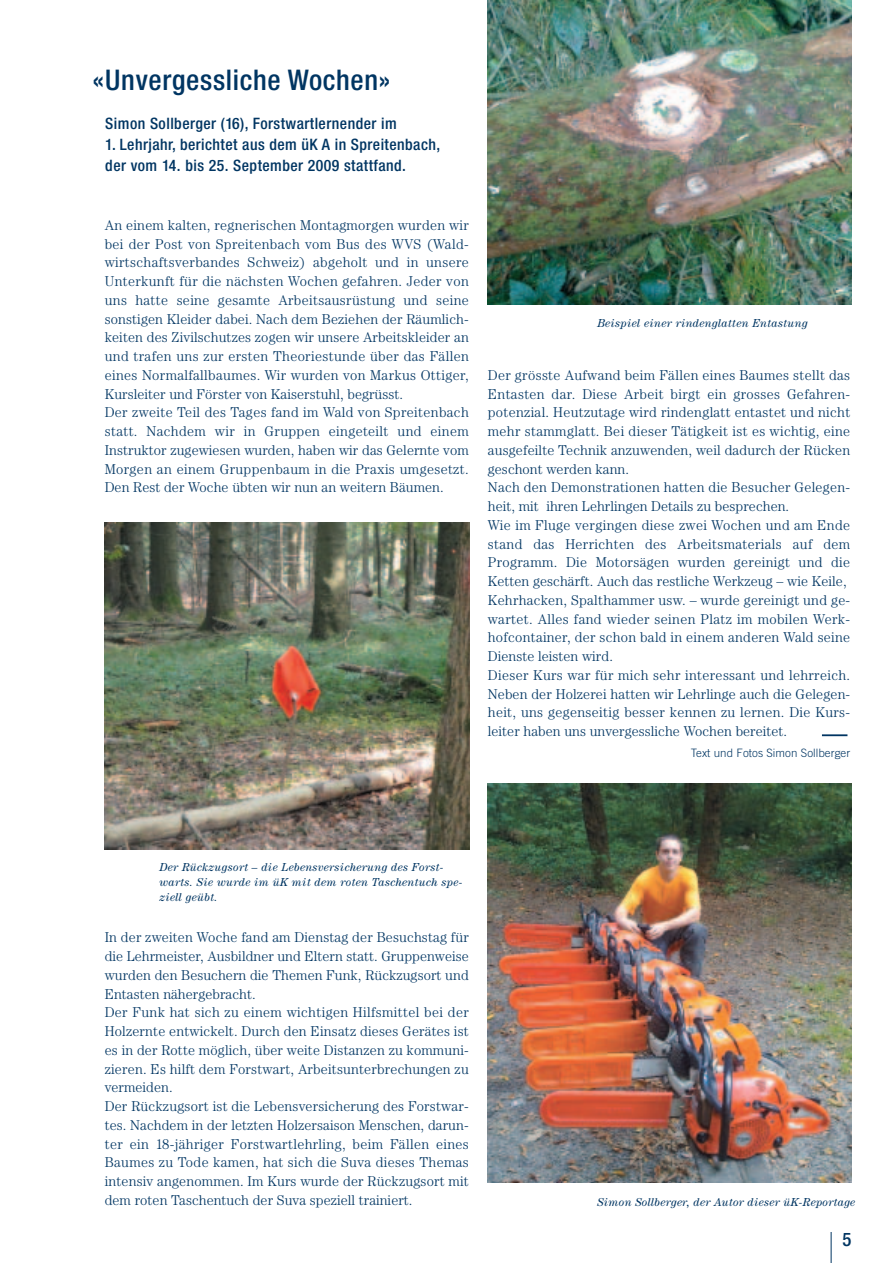
<style>
.page{position:relative;width:893px;height:1263px;background:#fff}
.page>*{position:absolute;margin:0;border:0;box-sizing:border-box;transform-origin:0 0}
.t1{font:500 condensed 28.5px "Helvetica Neue";letter-spacing:.025em;color:#003562}
.t2{font:500 condensed 18.75px "Helvetica Neue";color:#003562}
.t3{font:500 condensed 15.75px/21px "Helvetica Neue";letter-spacing:.03em;color:#003562}
.t4{font:300 14.25px/18.8px "Century";letter-spacing:.02em;color:#003562}
.t5{font:italic 11.55px/15px "Century";letter-spacing:.025em;color:#003562}
.t6{font:300 11.55px "Trade Gothic";letter-spacing:.005em;color:#003562}
</style>
<div class="page">
<hr style="left:822px;top:734px;width:25px;height:2px;background:#003562">
<img style="left:488px;top:0;width:363px;height:304px">
<hr style="left:830px;top:1225px;width:1px;height:38px;background:#003562">
<div style="left:488px;top:797px;width:363px;height:434px;background:#fff"></div>
<img style="left:488px;top:784px;width:363px;height:399px">
<img style="left:105px;top:523px;width:364px;height:326px">
<h1 class="t1" style="left:92px;top:70px;width:299px">«Unvergessliche Wochen»</h1>
<p class="t3" style="left:105px;top:115px;width:293px">Simon Sollberger (16), Forstwartlernender im</p>
<p class="t3" style="left:105px;top:136px;width:336px">1. Lehrjahr, berichtet aus dem üK A in Spreitenbach, der vom 14. bis 25. September 2009 stattfand.</p>
<p class="t4" style="left:105px;top:217px;width:365px">An einem kalten, regnerischen Montagmorgen wurden wir bei der Post von Spreitenbach vom Bus des WVS (Wald&shy;wirtschaftsverbandes Schweiz) abgeholt und in unsere Unterkunft für die nächsten Wochen gefahren. Jeder von uns hatte seine gesamte Arbeitsausrüstung und seine sonstigen Kleider dabei. Nach dem Beziehen der Räumlich&shy;keiten des Zivilschutzes zogen wir unsere Arbeitskleider an und trafen uns zur ersten Theoriestunde über das Fällen eines Normalfallbaumes. Wir wurden von Markus Ottiger, Kursleiter und Förster von Kaiserstuhl, begrüsst.<br>Der zweite Teil des Tages fand im Wald von Spreitenbach statt. Nachdem wir in Gruppen eingeteilt und einem Instruktor zugewiesen wurden, haben wir das Gelernte vom Morgen an einem Gruppenbaum in die Praxis umgesetzt.<br>Den Rest der Woche übten wir nun an weitern Bäumen.</p>
<p class="t5" style="left:597px;top:317px;width:212px">Beispiel einer rindenglatten Entastung</p>
<p class="t4" style="left:488px;top:367px;width:364px">Der grösste Aufwand beim Fällen eines Baumes stellt das Entasten dar. Diese Arbeit birgt ein grosses Gefahren&shy;potenzial. Heutzutage wird rindenglatt entastet und nicht mehr stammglatt. Bei dieser Tätigkeit ist es wichtig, eine ausgefeilte Technik anzuwenden, weil dadurch der Rücken geschont werden kann.<br>Nach den Demonstrationen hatten die Besucher Gelegen&shy;heit, mit ihren Lehrlingen Details zu besprechen.<br>Wie im Fluge vergingen diese zwei Wochen und am Ende stand das Herrichten des Arbeitsmaterials auf dem Programm. Die Motorsägen wurden gereinigt und die Ketten geschärft. Auch das restliche Werkzeug – wie Keile, Kehrhacken, Spalthammer usw. – wurde gereinigt und ge&shy;wartet. Alles fand wieder seinen Platz im mobilen Werk&shy;hofcontainer, der schon bald in einem anderen Wald seine Dienste leisten wird.<br>Dieser Kurs war für mich sehr interessant und lehrreich.<br>Neben der Holzerei hatten wir Lehrlinge auch die Gelegen&shy;heit, uns gegenseitig besser kennen zu lernen. Die Kurs&shy;leiter haben uns unvergessliche Wochen bereitet.</p>
<p class="t6" style="left:690px;top:748px;width:161px">Text und Fotos Simon Sollberger</p>
<p class="t5" style="left:159px;top:861px;width:305px">Der Rückzugsort – die Lebensversicherung des Forst&shy;warts. Sie wurde im üK mit dem roten Taschentuch spe&shy;ziell geübt.</p>
<p class="t4" style="left:105px;top:929px;width:365px">In der zweiten Woche fand am Dienstag der Besuchstag für die Lehrmeister, Ausbildner und Eltern statt. Gruppenweise wurden den Besuchern die Themen Funk, Rückzugsort und Entasten nähergebracht.<br>Der Funk hat sich zu einem wichtigen Hilfsmittel bei der Holzernte entwickelt. Durch den Einsatz dieses Gerätes ist es in der Rotte möglich, über weite Distanzen zu kommuni&shy;zieren. Es hilft dem Forstwart, Arbeitsunterbrechungen zu vermeiden.<br>Der Rückzugsort ist die Lebensversicherung des Forstwar&shy;tes. Nachdem in der letzten Holzersaison Menschen, darun&shy;ter ein 18-jähriger Forstwartlehrling, beim Fällen eines Baumes zu Tode kamen, hat sich die Suva dieses Themas intensiv angenommen. Im Kurs wurde der Rückzugsort mit dem roten Taschentuch der Suva speziell trainiert.</p>
<p class="t5" style="left:597px;top:1195px;width:259px">Simon Sollberger, der Autor dieser üK-Reportage</p>
<h2 class="t2" style="left:842px;top:1233px;width:10px">5</h2>
</div>
